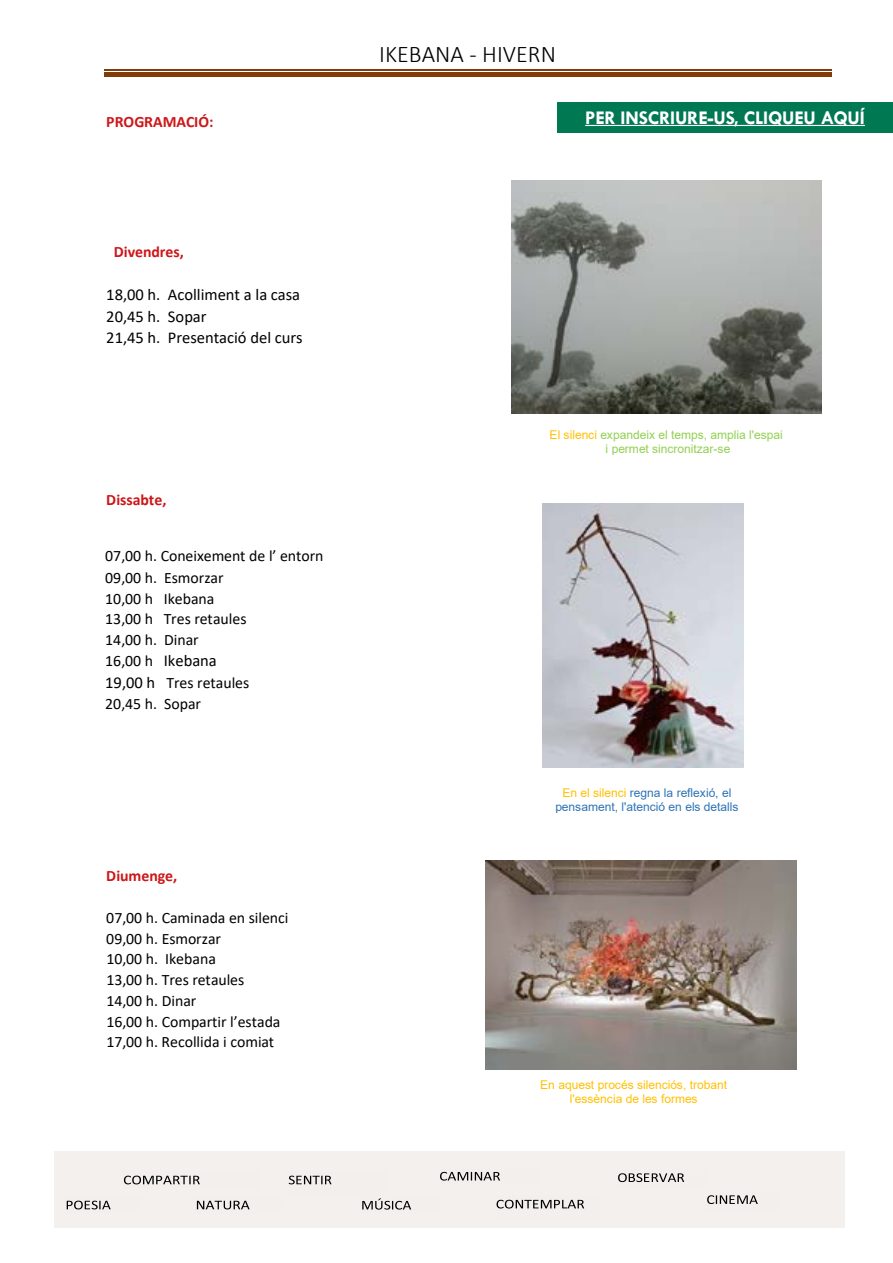
<style>
.page{position:relative;width:893px;height:1263px;background:#fff}
.page>*{position:absolute;margin:0;border:0;box-sizing:border-box;transform-origin:0 0}
.t1{font:300 24px "Calibri";color:#000}
.t2{font:700 19.5px "Tw Cen";letter-spacing:-.01em;color:#fff}
.t3{font:16.5px/21.8px "Calibri";color:#000}
.t4{font:15.9px/20.7px "Calibri";color:#000}
.t5{font:700 15.9px "Calibri";color:#cd1619}
.t6{font:12px/13.8px "Arial";letter-spacing:-.005em;color:#92d050;text-align:center}
.t7{font:12px/13.8px "Arial";letter-spacing:-.005em;color:#2e74b5;text-align:center}
.t8{font:12px/13.8px "Arial";letter-spacing:-.005em;color:#ffc000;text-align:center}
.s1{font-size:15.9px}
.s2{font-size:16.5px}
.s3{color:#ffc000}
</style>
<div class="page">
<hr style="left:104px;top:72px;width:727px;height:4px;background:#823b0b">
<hr style="left:104px;top:70px;width:727px;height:1px;background:#823b0b">
<img style="left:486px;top:861px;width:311px;height:208px">
<div style="left:54px;top:1151px;width:790px;height:77px;background:#f3f0ed"></div>
<img style="left:442px;top:1171px;width:58px;height:10px">
<svg style="left:440px;top:1172px;width:60px;height:8px"></svg>
<img style="left:288px;top:1182px;width:44px;height:3px">
<svg style="left:289px;top:1175px;width:42px;height:9px"></svg>
<img style="left:496px;top:1199px;width:89px;height:10px">
<svg style="left:497px;top:1200px;width:87px;height:8px"></svg>
<svg style="left:618px;top:1173px;width:66px;height:9px"></svg>
<img style="left:123px;top:1179px;width:77px;height:6px">
<svg style="left:124px;top:1175px;width:76px;height:9px"></svg>
<img style="left:196px;top:1200px;width:54px;height:10px">
<svg style="left:197px;top:1201px;width:53px;height:8px"></svg>
<img style="left:362px;top:1209px;width:50px;height:1px">
<svg style="left:362px;top:1198px;width:49px;height:11px"></svg>
<img style="left:66px;top:1200px;width:45px;height:10px">
<svg style="left:67px;top:1201px;width:44px;height:8px"></svg>
<svg style="left:707px;top:1195px;width:51px;height:9px"></svg>
<img style="left:542px;top:504px;width:202px;height:264px">
<img style="left:511px;top:180px;width:311px;height:233px">
<div style="left:557px;top:102px;width:336px;height:31px;background:#007852"></div>
<hr style="left:585px;top:125px;width:280px;height:1px;background:#fff">
<p class="t5" style="left:106px;top:111px;width:109px">PROGRAMACIÓ:</p>
<p class="t5" style="left:114px;top:240px;width:71px">Divendres,</p>
<p class="t3" style="left:106px;top:283px;width:198px">18,00 h. Acolliment a la casa<br>20,45 h. Sopar<br>21,45 h. Presentació del curs</p>
<p class="t5" style="left:106px;top:489px;width:62px">Dissabte,</p>
<p class="t4" style="left:105px;top:545px;width:220px">07,00 h. Coneixement de l’ entorn<br>09,00 h. Esmorzar<br>10,00 h Ikebana<br>13,00 h Tres retaules<br>14,00 h. Dinar</p>
<p class="t3" style="left:105px;top:650px;width:113px"><span class="s1">16,00 h</span> Ikebana</p>
<p class="t4" style="left:105px;top:672px;width:146px;line-height:21.3px"><span class="s2">19,00 h</span> Tres retaules<br>20,45 h. Sopar</p>
<p class="t5" style="left:106px;top:865px;width:72px">Diumenge,</p>
<p class="t4" style="left:106px;top:907px;width:184px">07,00 h. Caminada en silenci<br>09,00 h. Esmorzar<br>10,00 h. Ikebana<br>13,00 h. Tres retaules<br>14,00 h. Dinar<br>16,00 h. Compartir l’estada<br>17,00 h. Recollida i comiat</p>
<h1 class="t1" style="left:379px;top:39px;width:178px">IKEBANA - HIVERN</h1>
<p class="t2" style="left:585px;top:106px;width:281px">PER INSCRIURE-US, CLIQUEU AQUÍ</p>
<p class="t6" style="left:550px;top:427px;width:235px"><span class="s3">El silenci</span> expandeix el temps, amplia l'espai i permet sincronitzar-se</p>
<p class="t7" style="left:555px;top:786px;width:185px"><span class="s3">En el silenci</span> regna la reflexió, el pensament, l'atenció en els detalls</p>
<p class="t8" style="left:540px;top:1078px;width:188px">En aquest procés silenciós, trobant l'essència de les formes</p>
</div>
